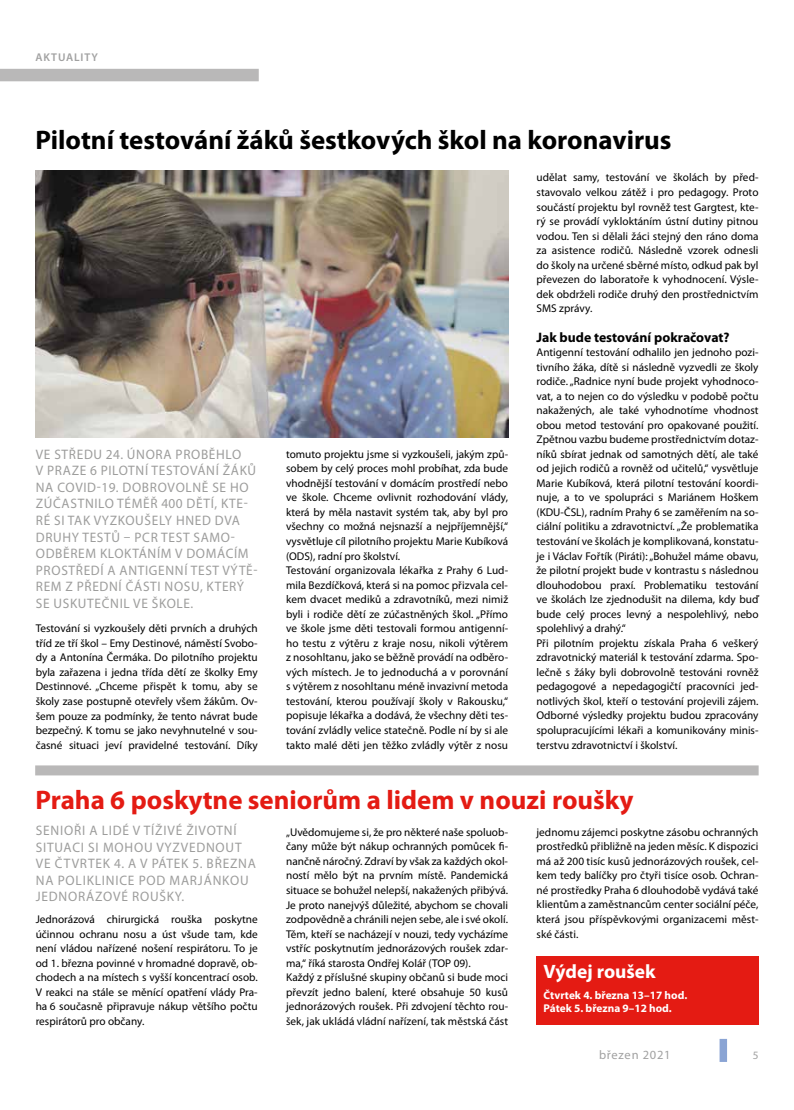
<style>
.page{position:relative;width:794px;height:1110px;background:#fff}
.page>*{position:absolute;margin:0;border:0;box-sizing:border-box;transform-origin:0 0}
.t1{font:700 26.88px "Myriad Pro";color:#000}
.t2{font:700 26.88px "Myriad Pro";color:#e41b13}
.t3{font:700 19.38px "Myriad Pro";color:#fff}
.t4{font:13.75px/16.5px "Myriad Pro";letter-spacing:.05em;color:#9d9d9c}
.t5{font:700 13.75px "Myriad Pro";color:#000}
.t6{font:12.5px "Myriad Pro";letter-spacing:.06em;color:#a1a1a1}
.t7{font:11.25px/14.5px "Myriad Pro";color:#000;text-align:justify}
.t8{font:700 11.25px/13.5px "Myriad Pro";color:#fff}
.t9{font:600 11.25px "Myriad Pro";letter-spacing:.08em;color:#a1a1a1}
.t10{font:11.25px "Myriad Pro";color:#a1a1a1}
</style>
<div class="page">
<div style="left:719px;top:1038px;width:8px;height:23px;background:#8aa4d4"></div>
<div style="left:0;top:69px;width:259px;height:12px;background:#b9b8b8"></div>
<div style="left:35px;top:765px;width:723px;height:10px;background:#b9b8b8"></div>
<img style="left:36px;top:170px;width:472px;height:268px">
<div style="left:536px;top:956px;width:222px;height:68px;background:#e41b13"></div>
<p class="t9" style="left:36px;top:50px;width:64px">AKTUALITY</p>
<h1 class="t1" style="left:35px;top:122px;width:637px">Pilotní testování žáků šestkových škol na koronavirus</h1>
<p class="t4" style="left:36px;top:445px;width:223px">VE STŘEDU 24. ÚNORA PROBĚHLO<br>V PRAZE 6 PILOTNÍ TESTOVÁNÍ ŽÁKŮ<br>NA COVID-19. DOBROVOLNĚ SE HO<br>ZÚČASTNILO TÉMĚŘ 400 DĚTÍ, KTE-<br>RÉ SI TAK VYZKOUŠELY HNED DVA<br>DRUHY TESTŮ – PCR TEST SAMO-<br>ODBĚREM KLOKTÁNÍM V DOMÁCÍM<br>PROSTŘEDÍ A ANTIGENNÍ TEST VÝTĚ-<br>REM Z PŘEDNÍ ČÁSTI NOSU, KTERÝ<br>SE USKUTEČNIL VE ŠKOLE.</p>
<p class="t7" style="left:36px;top:621px;width:223px">Testování si vyzkoušely děti prvních a druhých tříd ze tří škol – Emy Destinové, náměstí Svobo&shy;dy a Antonína Čermáka. Do pilotního projektu byla zařazena i jedna třída dětí ze školky Emy Destinnové. „Chceme přispět k tomu, aby se školy zase postupně otevřely všem žákům. Ov&shy;šem pouze za podmínky, že tento návrat bude bezpečný. K tomu se jako nevyhnutelné v sou&shy;časné situaci jeví pravidelné testování. Díky</p>
<p class="t7" style="left:286px;top:446px;width:223px;text-align:left">tomuto projektu jsme si vyzkoušeli, jakým způ&shy;sobem by celý proces mohl probíhat, zda bude vhodnější testování v domácím prostředí nebo ve škole. Chceme ovlivnit rozhodování vlády, která by měla nastavit systém tak, aby byl pro všechny co možná nejsnazší a nejpříjemnější,“ vysvětluje cíl pilotního projektu Marie Kubíková (ODS), radní pro školství.<br>Testování organizovala lékařka z Prahy 6 Lud&shy;mila Bezdíčková, která si na pomoc přizvala cel&shy;kem dvacet mediků a zdravotníků, mezi nimiž byli i rodiče dětí ze zúčastněných škol. „Přímo ve škole jsme děti testovali formou antigenní&shy;ho testu z výtěru z kraje nosu, nikoli výtěrem z nosohltanu, jako se běžně provádí na odběro&shy;vých místech. Je to jednoduchá a v porovnání s výtěrem z nosohltanu méně invazivní metoda testování, kterou používají školy v Rakousku,“ popisuje lékařka a dodává, že všechny děti tes&shy;tování zvládly velice statečně. Podle ní by si ale takto malé děti jen těžko zvládly výtěr z nosu</p>
<p class="t7" style="left:536px;top:170px;width:223px">udělat samy, testování ve školách by před&shy;stavovalo velkou zátěž i pro pedagogy. Proto součástí projektu byl rovněž test Gargtest, kte&shy;rý se provádí vykloktáním ústní dutiny pitnou vodou. Ten si dělali žáci stejný den ráno doma za asistence rodičů. Následně vzorek odnesli do školy na určené sběrné místo, odkud pak byl převezen do laboratoře k vyhodnocení. Výsle&shy;dek obdrželi rodiče druhý den prostřednictvím SMS zprávy.</p>
<p class="t5" style="left:536px;top:328px;width:195px">Jak bude testování pokračovat?</p>
<p class="t7" style="left:536px;top:345px;width:223px;text-align:left">Antigenní testování odhalilo jen jednoho pozi&shy;tivního žáka, dítě si následně vyzvedli ze školy rodiče. „Radnice nyní bude projekt vyhodnoco&shy;vat, a to nejen co do výsledku v podobě počtu nakažených, ale také vyhodnotíme vhodnost obou metod testování pro opakované použití.<br>Zpětnou vazbu budeme prostřednictvím dotaz&shy;níků sbírat jednak od samotných dětí, ale také od jejich rodičů a rovněž od učitelů,“ vysvětluje Marie Kubíková, která pilotní testování koordi&shy;nuje, a to ve spolupráci s Mariánem Hoškem (KDU-ČSL), radním Prahy 6 se zaměřením na so&shy;ciální politiku a zdravotnictví. „Že problematika testování ve školách je komplikovaná, konstatu&shy;je i Václav Fořtík (Piráti): „Bohužel máme obavu, že pilotní projekt bude v kontrastu s následnou dlouhodobou praxí. Problematiku testování ve školách lze zjednodušit na dilema, kdy buď bude celý proces levný a nespolehlivý, nebo spolehlivý a drahý.“<br>Při pilotním projektu získala Praha 6 veškerý zdravotnický materiál k testování zdarma. Spo&shy;lečně s žáky byli dobrovolně testováni rovněž pedagogové a nepedagogičtí pracovníci jed&shy;notlivých škol, kteří o testování projevili zájem.<br>Odborné výsledky projektu budou zpracovány spolupracujícími lékaři a komunikovány minis&shy;terstvu zdravotnictví i školství.</p>
<h1 class="t2" style="left:35px;top:782px;width:599px">Praha 6 poskytne seniorům a lidem v nouzi roušky</h1>
<p class="t4" style="left:36px;top:822px;width:222px">SENIOŘI A LIDÉ V TÍŽIVÉ ŽIVOTNÍ<br>SITUACI SI MOHOU VYZVEDNOUT<br>VE ČTVRTEK 4. A V PÁTEK 5. BŘEZNA<br>NA POLIKLINICE POD MARJÁNKOU<br>JEDNORÁZOVÉ ROUŠKY.</p>
<p class="t7" style="left:36px;top:911px;width:223px">Jednorázová chirurgická rouška poskytne účinnou ochranu nosu a úst všude tam, kde není vládou nařízené nošení respirátoru. To je od 1. března povinné v hromadné dopravě, ob&shy;chodech a na místech s vyšší koncentrací osob.<br>V reakci na stále se měnící opatření vlády Pra&shy;ha 6 současně připravuje nákup většího počtu respirátorů pro občany.</p>
<p class="t7" style="left:286px;top:824px;width:223px;text-align:left">„Uvědomujeme si, že pro některé naše spoluob&shy;čany může být nákup ochranných pomůcek fi&shy;nančně náročný. Zdraví by však za každých okol&shy;ností mělo být na prvním místě. Pandemická situace se bohužel nelepší, nakažených přibývá.<br>Je proto nanejvýš důležité, abychom se chovali zodpovědně a chránili nejen sebe, ale i své okolí.<br>Těm, kteří se nacházejí v nouzi, tedy vycházíme vstříc poskytnutím jednorázových roušek zdar&shy;ma,“ říká starosta Ondřej Kolář (TOP 09).<br>Každý z příslušné skupiny občanů si bude moci převzít jedno balení, které obsahuje 50 kusů jednorázových roušek. Při zdvojení těchto rou&shy;šek, jak ukládá vládní nařízení, tak městská část</p>
<p class="t7" style="left:536px;top:824px;width:223px">jednomu zájemci poskytne zásobu ochranných prostředků přibližně na jeden měsíc. K dispozici má až 200 tisíc kusů jednorázových roušek, cel&shy;kem tedy balíčky pro čtyři tisíce osob. Ochran&shy;né prostředky Praha 6 dlouhodobě vydává také klientům a zaměstnancům center sociální péče, která jsou příspěvkovými organizacemi měst&shy;ské části.</p>
<h2 class="t3" style="left:543px;top:958px;width:114px">Výdej roušek</h2>
<p class="t8" style="left:543px;top:987px;width:145px">Čtvrtek 4. března 13–17 hod.<br>Pátek 5. března 9–12 hod.</p>
<p class="t6" style="left:599px;top:1047px;width:73px">březen 2021</p>
<p class="t10" style="left:752px;top:1048px;width:7px">5</p>
</div>
